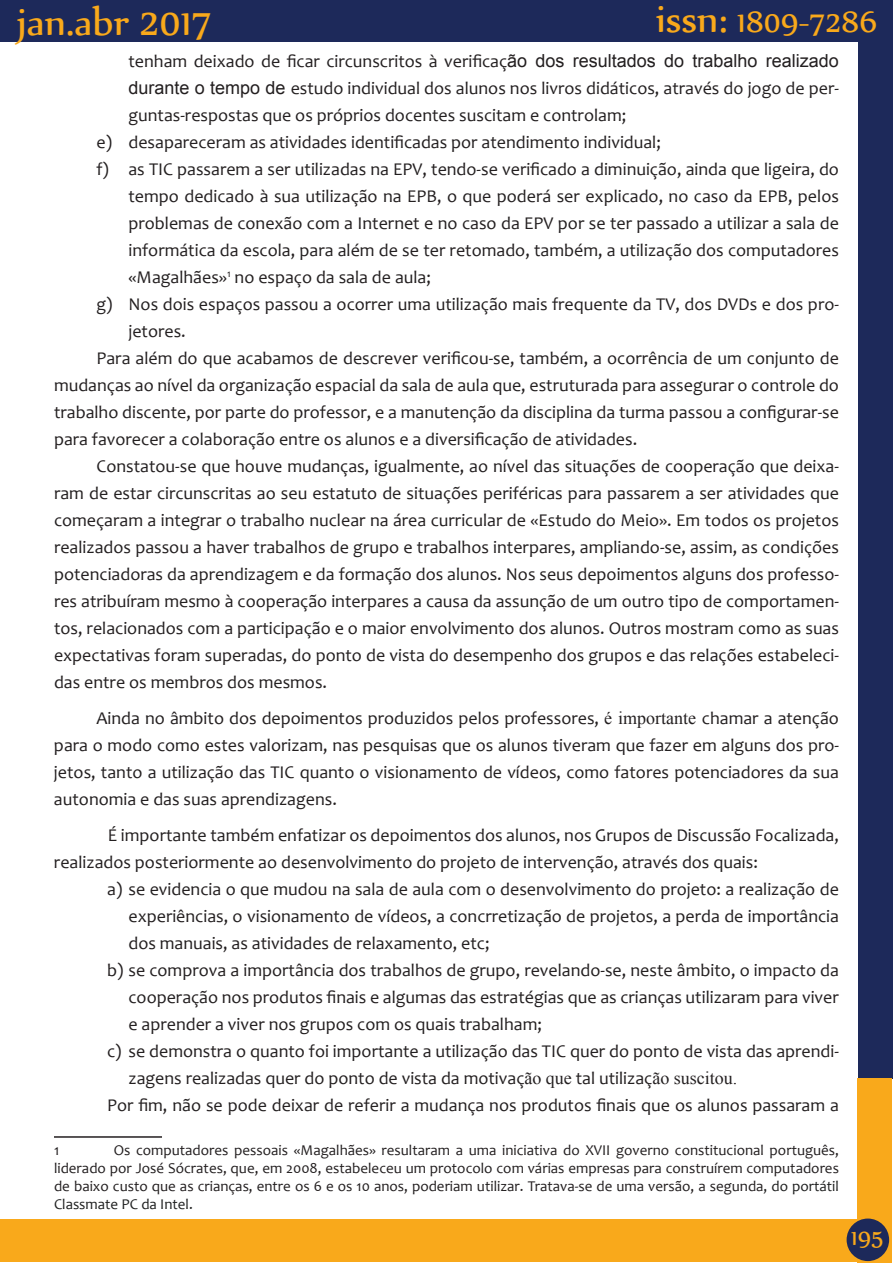
<style>
.page{position:relative;width:893px;height:1263px;background:#fff}
.page>*{position:absolute;margin:0;border:0;box-sizing:border-box;transform-origin:0 0}
.t1{font:45px "Nyala";color:#f9a91b}
.t2{font:36px "Nyala";color:#f9a91b}
.t3{font:27px "Nyala";color:#f9a91b}
.t4{font:18px/27px "Candara";color:#231f20;text-align:justify}
.t5{font:15px/18px "Candara";color:#231f20;text-align:justify}
.s1{font-size:45px}
.s2{font-family:"Arial"}
.s3{font-family:"Times New Roman"}
.s4{color:#1f2020}
</style>
<div class="page">
<div style="left:858px;top:0;width:34px;height:1079px;background:#1d295a"></div>
<div style="left:0;top:0;width:890px;height:41px;background:#1d295a"></div>
<div style="left:857px;top:1079px;width:34px;height:184px;background:#f9a91b"></div>
<div style="left:0;top:1219px;width:860px;height:43px;background:#f9a91b"></div>
<div style="left:847px;top:1218px;width:42px;height:43px;background:#1d295a;border-radius:50%"></div>
<hr style="left:54px;top:1136px;width:108px;height:2px;background:#231f20">
<h1 class="t1" style="left:17px;top:-6px;width:197px">jan.abr 2017</h1>
<h2 class="t2" style="left:656px;top:0;width:223px"><span class="s1">issn:</span> 1809-7286</h2>
<p class="t4" style="left:128px;top:48px;width:712px">tenham deixado de ficar circunscritos à verificaç<span class="s2">ão dos resultados do trabalho realizado</span></p>
<p class="t4" style="left:128px;top:75px;width:712px"><span class="s2">durante o tempo de</span> estudo individual dos alunos nos livros didáticos, através do jogo de per-</p>
<p class="t4" style="left:128px;top:102px;width:499px">guntas-respostas que os próprios docentes suscitam e controlam;</p>
<p class="t4" style="left:97px;top:129px;width:566px">e) desapareceram as atividades identificadas por atendimento individual;</p>
<p class="t4" style="left:97px;top:156px;width:744px">f) as TIC passarem a ser utilizadas na EPV, tendo-se verificado a diminuição, ainda que ligeira, do</p>
<p class="t4" style="left:128px;top:183px;width:712px">tempo dedicado à sua utilização na EPB, o que poderá ser explicado, no caso da EPB, pelos</p>
<p class="t4" style="left:128px;top:210px;width:712px">problemas de conexão com a Internet e no caso da EPV por se ter passado a utilizar a sala de</p>
<p class="t4" style="left:128px;top:237px;width:712px">informática da escola, para além de se ter retomado, também, a utilização dos computadores</p>
<p class="t4" style="left:128px;top:264px;width:304px">«Magalhães»<sup>1</sup> no espaço da sala de aula;</p>
<p class="t4" style="left:97px;top:291px;width:744px">g) Nos dois espaços passou a ocorrer uma utilização mais frequente da TV, dos DVDs e dos pro-</p>
<p class="t4" style="left:128px;top:318px;width:59px">jetores.</p>
<p class="t4" style="left:97px;top:345px;width:744px">Para além do que acabamos de descrever verificou-se, também, a ocorrência de um conjunto de</p>
<p class="t4" style="left:54px;top:372px;width:786px">mudanças ao nível da organização espacial da sala de aula que, estruturada para assegurar o controle do</p>
<p class="t4" style="left:54px;top:399px;width:786px">trabalho discente, por parte do professor, e a manutenção da disciplina da turma passou a configurar-se</p>
<p class="t4" style="left:54px;top:426px;width:585px">para favorecer a colaboração entre os alunos e a diversificação de atividades.</p>
<p class="t4" style="left:97px;top:453px;width:744px">Constatou-se que houve mudanças, igualmente, ao nível das situações de cooperação que deixa-</p>
<p class="t4" style="left:54px;top:480px;width:786px">ram de estar circunscritas ao seu estatuto de situações periféricas para passarem a ser atividades que</p>
<p class="t4" style="left:54px;top:507px;width:786px">começaram a integrar o trabalho nuclear na área curricular de «Estudo do Meio». Em todos os projetos</p>
<p class="t4" style="left:54px;top:534px;width:786px">realizados passou a haver trabalhos de grupo e trabalhos interpares, ampliando-se, assim, as condições</p>
<p class="t4" style="left:54px;top:561px;width:786px">potenciadoras da aprendizagem e da formação dos alunos. Nos seus depoimentos alguns dos professo-</p>
<p class="t4" style="left:54px;top:588px;width:786px">res atribuíram mesmo à cooperação interpares a causa da assunção de um outro tipo de comportamen-</p>
<p class="t4" style="left:54px;top:615px;width:786px">tos, relacionados com a participação e o maior envolvimento dos alunos. Outros mostram como as suas</p>
<p class="t4" style="left:54px;top:642px;width:786px">expectativas foram superadas, do ponto de vista do desempenho dos grupos e das relações estabeleci-</p>
<p class="t4" style="left:54px;top:669px;width:275px">das entre os membros dos mesmos.</p>
<p class="t4" style="left:54px;top:705px;width:786px;text-indent:43px">Ainda no âmbito dos depoimentos produzidos pelos professores, <span class="s3">é importante</span> chamar a atenção para o modo como estes valorizam, nas pesquisas que os alunos tiveram que fazer em alguns dos pro&shy;jetos, tanto a utilização das TIC quanto o visionamento de vídeos, como fatores potenciadores da sua autonomia e das suas aprendizagens.</p>
<p class="t4" style="left:54px;top:822px;width:786px;text-indent:54px">É importante também enfatizar os depoimentos dos alunos, nos Grupos de Discussão Focalizada, realizados posteriormente ao desenvolvimento do projeto de intervenção, através dos quais:</p>
<p class="t4" style="left:107px;top:876px;width:733px">a) se evidencia o que mudou na sala de aula com o desenvolvimento do projeto: a realização de</p>
<p class="t4" style="left:128px;top:903px;width:712px">experiências, o visionamento de vídeos, a concrretização de projetos, a perda de importância</p>
<p class="t4" style="left:128px;top:930px;width:363px">dos manuais, as atividades de relaxamento, etc;</p>
<p class="t4" style="left:107px;top:957px;width:733px">b) se comprova a importância dos trabalhos de grupo, revelando-se, neste âmbito, o impacto da</p>
<p class="t4" style="left:128px;top:984px;width:712px">cooperação nos produtos finais e algumas das estratégias que as crianças utilizaram para viver</p>
<p class="t4" style="left:128px;top:1011px;width:415px">e aprender a viver nos grupos com os quais trabalham;</p>
<p class="t4" style="left:107px;top:1038px;width:733px">c) se demonstra o quanto foi importante a utilização das TIC quer do ponto de vista das aprendi-</p>
<p class="t4" style="left:128px;top:1065px;width:610px">zagens realizadas quer do ponto de vista da motivaç<span class="s3">ão que</span> tal utilizaç<span class="s3">ão suscitou.</span></p>
<p class="t4" style="left:107px;top:1092px;width:733px">Por fim, não se pode deixar de referir a mudança nos produtos finais que os alunos passaram a</p>
<p class="t5" style="left:54px;top:1141px;width:7px">1</p>
<p class="t5" style="left:54px;top:1141px;width:786px;text-indent:60px">Os computadores pessoais «Magalhães» resultaram a uma iniciativa do XVII governo constitucional português, liderado por José Sócrates, que, em 2008, estabeleceu um protocolo com várias empresas para construírem computadores de baixo custo que as crianças, entre os 6 e os 10 anos, poderiam utilizar. Tratava-se de uma versão, a segunda<span class="s4">, do portátil Classmate PC da Intel.</span></p>
<h3 class="t3" style="left:851px;top:1220px;width:34px">195</h3>
</div>
